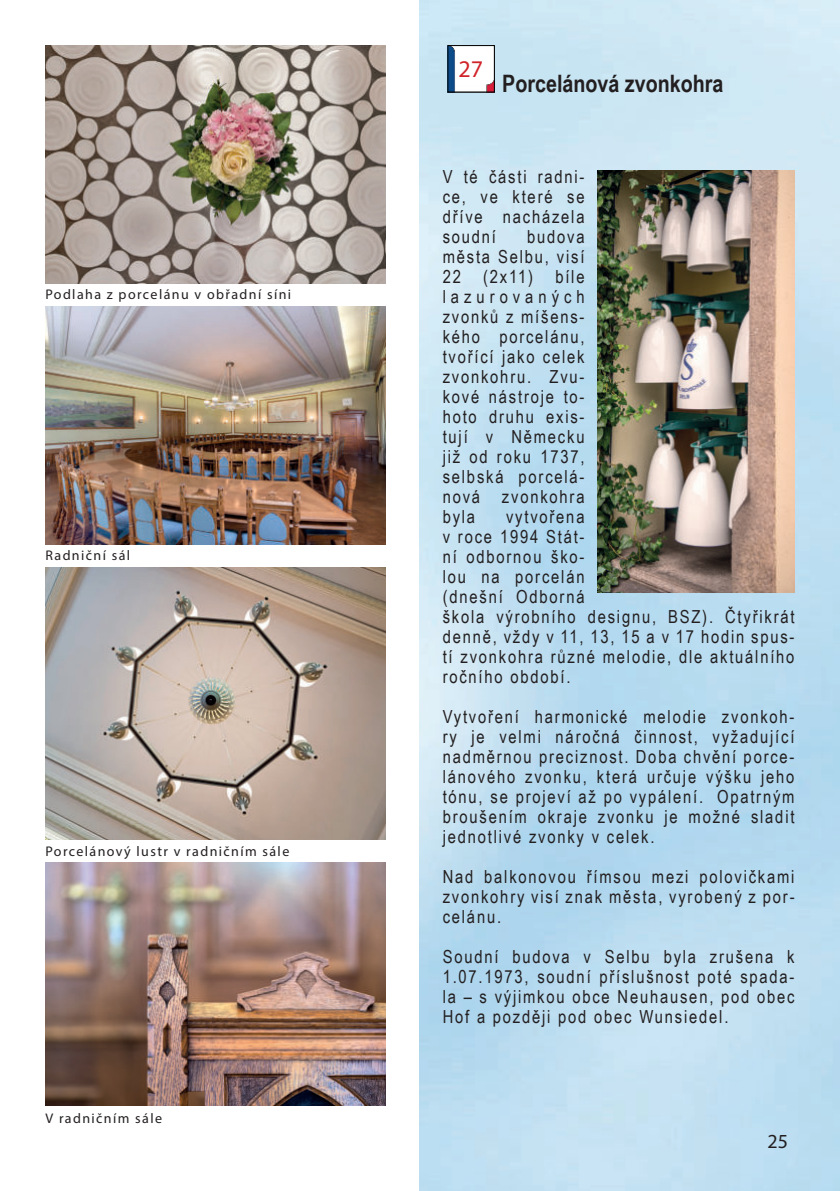
<style>
.page{position:relative;width:840px;height:1191px;background:#fff}
.page>*{position:absolute;margin:0;border:0;box-sizing:border-box;transform-origin:0 0}
.t1{font:700 24px "Arial Narrow";color:#231f20}
.t2{font:24px "Myriad Pro";color:#d1232a}
.t3{font:20px "Myriad Pro";color:#231f20}
.t4{font:18px/20px "Arial Narrow";letter-spacing:.1em;color:#231f20;text-align:justify}
.t5{font:14px "Myriad Pro";letter-spacing:.1em;color:#231f20}
</style>
<div class="page">
<img style="left:419px;top:0;width:420px;height:1191px">
<img style="left:45px;top:45px;width:341px;height:238px">
<img style="left:45px;top:306px;width:341px;height:238px">
<img style="left:45px;top:567px;width:341px;height:272px">
<img style="left:45px;top:862px;width:341px;height:244px">
<img style="left:597px;top:170px;width:197px;height:423px">
<img style="left:449px;top:47px;width:43px;height:43px">
<div style="left:447px;top:45px;width:47px;height:47px;border:1px solid #000"></div>
<p class="t5" style="left:45px;top:289px;width:247px">Podlaha z porcelánu v obřadní síni</p>
<p class="t5" style="left:45px;top:550px;width:86px">Radniční sál</p>
<p class="t5" style="left:45px;top:846px;width:245px">Porcelánový lustr v radničním sále</p>
<p class="t5" style="left:45px;top:1113px;width:118px">V radničním sále</p>
<h1 class="t2" style="left:458px;top:60px;width:26px">27</h1>
<h1 class="t1" style="left:502px;top:65px;width:222px">Porcelánová zvonkohra</h1>
<p class="t4" style="left:442px;top:166px;width:143px">V té části radni&shy;ce, ve které se dříve nacházela soudní</p>
<p class="t4" style="left:442px;top:226px;width:143px;text-indent:84px">budova města Selbu, visí 22 (2x11) bíle lazurovaných zvonků z míšens&shy;kého porcelánu, tvořící jako celek zvonkohru. Zvu&shy;kové nástroje to&shy;hoto druhu exis&shy;tují v Německu již od roku 1737, selbská porcelá&shy;nová zvonkohra byla</p>
<p class="t4" style="left:442px;top:506px;width:353px;text-align:left;text-indent:63px">vytvořena<br>v roce 1994 Stát-<br>ní odbornou ško-<br>lou na porcelán<br>(dnešní Odborná<br>škola výrobního designu, BSZ). Čtyřikrát denně, vždy v 11, 13, 15 a v 17 hodin spus&shy;tí zvonkohra různé melodie, dle aktuálního ročního období.</p>
<p class="t4" style="left:442px;top:706px;width:353px">Vytvoření harmonické melodie zvonkoh&shy;ry je velmi náročná činnost, vyžadující nadměrnou preciznost. Doba chvění porce&shy;lánového zvonku, která určuje výšku jeho tónu, se projeví až po vypálení. Opatrným broušením okraje zvonku je možné sladit jednotlivé zvonky v celek.</p>
<p class="t4" style="left:442px;top:866px;width:353px">Nad balkonovou římsou mezi polovičkami zvonkohry visí znak města, vyrobený z por&shy;celánu.</p>
<p class="t4" style="left:442px;top:946px;width:353px">Soudní budova v Selbu byla zrušena k 1.07.1973, soudní příslušnost poté spada&shy;la – s výjimkou obce Neuhausen, pod obec Hof a později pod obec Wunsiedel.</p>
<p class="t3" style="left:767px;top:1133px;width:22px">25</p>
</div>
